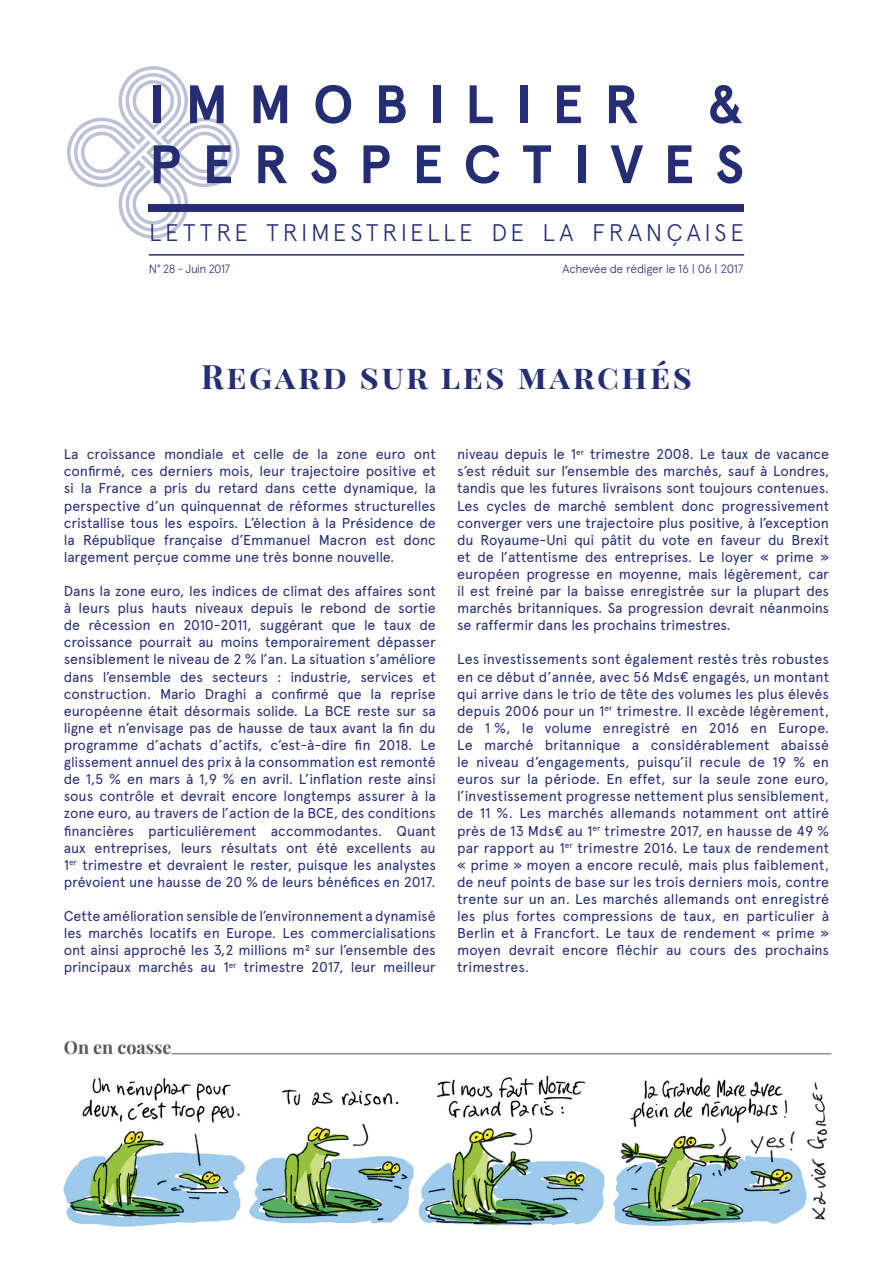
<style>
.page{position:relative;width:893px;height:1263px;background:#fff}
.page>*{position:absolute;margin:0;border:0;box-sizing:border-box;transform-origin:0 0}
.t1{font:700 54px/60px "Apercu";letter-spacing:.38em;color:#252e75}
.t2{font:700 33px "Playfair Display SC";letter-spacing:.08em;color:#252e75}
.t3{font:300 24px "Apercu";letter-spacing:.155em;color:#252e75}
.t4{font:700 18px "Playfair Display";color:#57585a}
.t5{font:14.25px/17.1px "Apercu";letter-spacing:-.01em;color:#252e75;text-align:justify}
.t6{font:300 12px "Apercu";letter-spacing:-.025em;color:#252e75}
.t7{font:300 12px "Apercu";letter-spacing:-.07em;color:#252e75}
</style>
<div class="page">
<div style="left:149px;top:204px;width:595px;height:8px;background:#252e75"></div>
<hr style="left:149px;top:254px;width:595px;height:2px;background:#252e75">
<svg style="left:67px;top:66px;width:173px;height:173px"></svg>
<hr style="left:172px;top:1053px;width:659px;height:1px;background:#57585a">
<img style="left:64px;top:1075px;width:764px;height:151px">
<h1 class="t1" style="left:149px;top:75px;width:597px">IMMOBILIER &amp;<br>PERSPECTIVES</h1>
<h3 class="t3" style="left:149px;top:219px;width:596px">LETTRE TRIMESTRIELLE DE LA FRANÇAISE</h3>
<p class="t7" style="left:149px;top:262px;width:83px">N° 28 - Juin 2017</p>
<p class="t6" style="left:562px;top:262px;width:183px">Achevée de rédiger le 16 | 06 | 2017</p>
<h2 class="t2" style="left:201px;top:356px;width:492px">Regard sur les marchés</h2>
<p class="t5" style="left:64px;top:446px;width:374px">La croissance mondiale et celle de la zone euro ont confirmé, ces derniers mois, leur trajectoire positive et si la France a pris du retard dans cette dynamique, la perspective d’un quinquennat de réformes structurelles cristallise tous les espoirs. L’élection à la Présidence de la République française d’Emmanuel Macron est donc largement perçue comme une très bonne nouvelle.</p>
<p class="t5" style="left:64px;top:582px;width:374px">Dans la zone euro, les indices de climat des affaires sont à leurs plus hauts niveaux depuis le rebond de sortie de récession en 2010-2011, suggérant que le taux de croissance pourrait au moins temporairement dépasser sensiblement le niveau de 2 % l’an. La situation s’améliore dans l’ensemble des secteurs : industrie, services et construction. Mario Draghi a confirmé que la reprise européenne était désormais solide. La BCE reste sur sa ligne et n’envisage pas de hausse de taux avant la fin du programme d’achats d’actifs, c’est-à-dire fin 2018. Le glissement annuel des prix à la consommation est remonté de 1,5 % en mars à 1,9 % en avril. L’inflation reste ainsi sous contrôle et devrait encore longtemps assurer à la zone euro, au travers de l’action de la BCE, des conditions financières particulièrement accommodantes. Quant aux entreprises, leurs résultats ont été excellents au 1<sup>er</sup> trimestre et devraient le rester, puisque les analystes prévoient une hausse de 20 % de leurs bénéfices en 2017.</p>
<p class="t5" style="left:64px;top:907px;width:374px">Cette amélioration sensible de l’environnement a dynamisé les marchés locatifs en Europe. Les commercialisations ont ainsi approché les 3,2 millions m² sur l’ensemble des principaux marchés au 1<sup>er</sup> trimestre 2017, leur meilleur</p>
<p class="t5" style="left:457px;top:446px;width:374px">niveau depuis le 1<sup>er</sup> trimestre 2008. Le taux de vacance s’est réduit sur l’ensemble des marchés, sauf à Londres, tandis que les futures livraisons sont toujours contenues.<br>Les cycles de marché semblent donc progressivement converger vers une trajectoire plus positive, à l’exception du Royaume-Uni qui pâtit du vote en faveur du Brexit et de l’attentisme des entreprises. Le loyer « prime » européen progresse en moyenne, mais légèrement, car il est freiné par la baisse enregistrée sur la plupart des marchés britanniques. Sa progression devrait néanmoins se raffermir dans les prochains trimestres.</p>
<p class="t5" style="left:457px;top:651px;width:374px">Les investissements sont également restés très robustes en ce début d’année, avec 56 Mds€ engagés, un montant qui arrive dans le trio de tête des volumes les plus élevés depuis 2006 pour un 1<sup>er</sup> trimestre. Il excède légèrement, de 1 %, le volume enregistré en 2016 en Europe.<br>Le marché britannique a considérablement abaissé le niveau d’engagements, puisqu’il recule de 19 % en euros sur la période. En effet, sur la seule zone euro, l’investissement progresse nettement plus sensiblement, de 11 %. Les marchés allemands notamment ont attiré près de 13 Mds€ au 1<sup>er</sup> trimestre 2017, en hausse de 49 % par rapport au 1<sup>er</sup> trimestre 2016. Le taux de rendement « prime » moyen a encore reculé, mais plus faiblement, de neuf points de base sur les trois derniers mois, contre trente sur un an. Les marchés allemands ont enregistré les plus fortes compressions de taux, en particulier à Berlin et à Francfort. Le taux de rendement « prime » moyen devrait encore fléchir au cours des prochains trimestres.</p>
<p class="t4" style="left:64px;top:1036px;width:109px">On en coasse</p>
</div>
